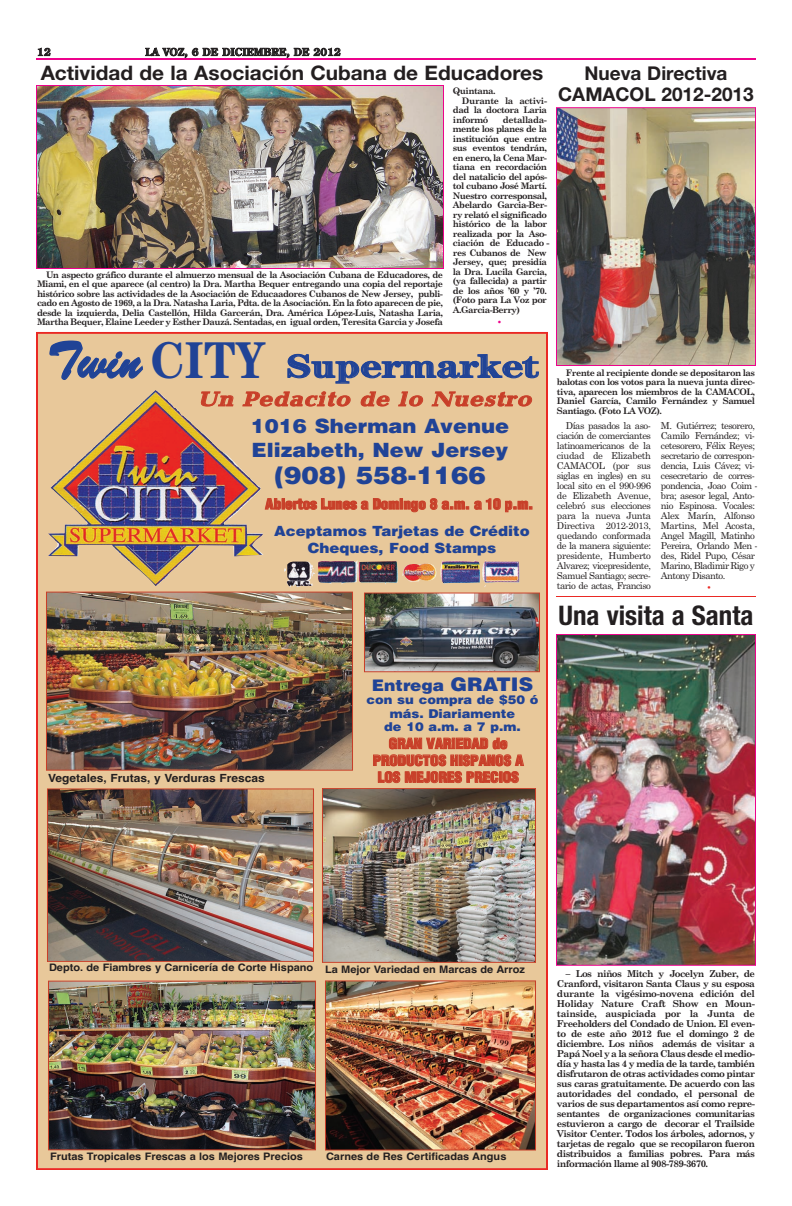
<style>
.page{position:relative;width:792px;height:1206px;background:#fff}
.page>*{position:absolute;margin:0;border:0;box-sizing:border-box;transform-origin:0 0}
.t1{font:32.8px "Century Std Handtooled Bold+FEJDZK";color:#204396;scale:1.22 1}
.t2{font:700 condensed 27px "Helvetica Neue";color:#231f20}
.t3{font:24.4px "Helvetica LT Std Blk+SCCFYK";color:#204396;scale:1.07 1}
.t4{font:italic 20.6px "Candida Std Bold+DXNLOR";color:#c83f29;scale:1.21 1}
.t5{font:700 20px "Helvetica Neue";color:#231f20;scale:1.04 1}
.t6{font:19.7px/23.6px "Helvetica LT Std Blk+SCCFYK";color:#204396;scale:1.07 1}
.t7{font:700 19px/21px "Helvetica Neue";color:#231f20;text-align:center}
.t8{font:15.9px "Helvetica LT Std Blk+SCCFYK";color:#204396;scale:1.07 1}
.t9{font:14.1px/16.9px "Helvetica LT Std Blk Cond+WVFWAV";color:#c83f29;text-align:center;scale:1.07 1}
.t10{font:14.1px/16.9px "Helvetica LT Std Blk+SCCFYK";color:#204396;text-align:center;scale:1.07 1}
.t11{font:12.2px/13.1px "Helvetica LT Std Blk+SCCFYK";color:#204396;text-align:center;scale:1.07 1}
.t12{font:12px "Century Schoolbook";color:#ea2924}
.t13{font:11.2px "Helvetica Bold+BMYQCL";color:#231f20;scale:1.07 1}
.t14{font:10.3px "Helvetica Bold+BMYQCL";color:#231f20;scale:1.07 1}
.t15{font:700 10px "Century Old Style Std";letter-spacing:.025em;color:#231f20}
.t16{font:700 9.5px/10px "Century Schoolbook";letter-spacing:-.055em;color:#231f20;text-align:justify}
.t17{font:9.5px/10px "Century Schoolbook";letter-spacing:-.055em;color:#231f20;text-align:justify}
.t18{font:700 9px/9.5px "Century Schoolbook";letter-spacing:-.055em;color:#231f20;text-align:justify}
.t19{font:700 9px "Century Schoolbook";letter-spacing:-.035em;color:#231f20}
.t20{font:700 9px "Century Schoolbook";color:#ed028c}
.s1{font-family:"Brush Script Std+FOZEPD";font-size:51.9px}
.s2{font-family:"Century Std Bold+KDNQLH";font-size:51.9px}
.s3{font-size:18.7px}
</style>
<div class="page">
<hr style="left:36px;top:58px;width:720px;height:2px;background:#ed028c">
<div style="left:38px;top:334px;width:508px;height:834px;background:#e8c89a"></div>
<img style="left:48px;top:390px;width:215px;height:196px">
<img style="left:48px;top:594px;width:303px;height:175px">
<div style="left:46px;top:592px;width:307px;height:179px;border:1px solid #c83f29"></div>
<img style="left:49px;top:790px;width:263px;height:170px">
<div style="left:47px;top:788px;width:267px;height:174px;border:1px solid #c83f29"></div>
<img style="left:50px;top:983px;width:264px;height:165px">
<div style="left:48px;top:981px;width:268px;height:169px;border:1px solid #c83f29"></div>
<img style="left:366px;top:595px;width:172px;height:75px">
<div style="left:364px;top:593px;width:176px;height:79px;border:1px solid #c83f29"></div>
<img style="left:324px;top:790px;width:210px;height:171px">
<div style="left:322px;top:788px;width:214px;height:175px;border:1px solid #c83f29"></div>
<img style="left:327px;top:982px;width:207px;height:167px">
<div style="left:325px;top:980px;width:211px;height:171px;border:1px solid #c83f29"></div>
<img style="left:284px;top:560px;width:236px;height:27px">
<img style="left:38px;top:87px;width:404px;height:180px">
<div style="left:36px;top:85px;width:408px;height:184px;border:1px solid #ed028c"></div>
<img style="left:558px;top:109px;width:196px;height:255px">
<div style="left:556px;top:107px;width:200px;height:259px;border:1px solid #ed028c"></div>
<hr style="left:556px;top:596px;width:200px;height:1px;background:#ea2924">
<img style="left:558px;top:636px;width:196px;height:328px">
<div style="left:556px;top:634px;width:200px;height:332px;border:1px solid #ed028c"></div>
<p class="t15" style="left:37px;top:46px;width:15px">12</p>
<p class="t15" style="left:145px;top:46px;width:197px">LA VOZ, 6 DE DICIEMBRE, DE 2012</p>
<p class="t5" style="left:41px;top:61px;width:485px">Actividad de la Asociación Cubana de Educadores</p>
<p class="t18" style="left:453px;top:86px;width:44px">Quin tana.</p>
<p class="t19" style="left:462px;top:95px;width:87px">Durante la activi-</p>
<p class="t18" style="left:453px;top:105px;width:95px">dad la doctora Laria</p>
<p class="t19" style="left:453px;top:114px;width:37px">informó</p>
<p class="t18" style="left:453px;top:115px;width:98px;text-align:left;text-indent:50px">detallada - men te los planes de la institución que entre sus eventos tendrán, en enero, la Cena Mar - tiana en recordación del natalicio del após&shy;tol cubano José Martí.<br>Nuestro corresponsal,<br>Abelardo Garcia-Ber - ry relató el significado histórico de la labor realizada por la Aso&shy;ciación de Educado - res Cubanos de New<br>Jersey, que; presidía la Dra. Lucila Garcia, (ya fallecida) a partir de los años ’60 y ’70. (Foto para La Voz por<br>A.Garcia-Berry)</p>
<p class="t20" style="left:497px;top:316px;width:7px">•</p>
<p class="t18" style="left:37px;top:270px;width:408px;text-indent:9px">Un aspecto gráfico durante el almuerzo mensual de la Asociación Cubana de Educadores, de Miami, en el que aparece (al centro) la Dra. Martha Bequer entregando una copia del reportaje histórico sobre las actividades de la Asociación de Educaadores Cubanos de New Jersey, publi&shy;cado en Agosto de 1969, a la Dra. Natasha Laria, Pdta. de la Asociación. En la foto aparecen de pie, desde la izquierda, Delia Castellón, Hilda Garcerán, Dra. América López-Luis, Natasha Laria, Martha Bequer, Elai ne Leeder y Esther Dauzá. Sentadas, en igual orden, Teresita Garcia y Josefa</p>
<p class="t7" style="left:558px;top:63px;width:197px">Nueva Directiva<br>CAMACOL 2012-2013</p>
<p class="t1" style="left:47px;top:355px;width:403px"><span class="s1">Twin</span> <span class="s2">CITY</span> Supermarket</p>
<p class="t6" style="left:251px;top:416px;width:243px">1016 Sherman Avenue<br>Elizabeth, New Jersey</p>
<p class="t3" style="left:274px;top:466px;width:199px">(908) 558-1166</p>
<p class="t4" style="left:198px;top:392px;width:281px">Un Pedacito de lo Nuestro</p>
<p class="t9" style="left:265px;top:497px;width:252px">Abiertos Lunes a Domingo 8 a.m. a 10 p.m.</p>
<p class="t10" style="left:274px;top:524px;width:240px">Aceptamos Tarjetas de Crédito<br>Cheques, Food Stamps</p>
<p class="t18" style="left:557px;top:368px;width:200px;text-indent:9px">Frente al recipiente donde se depositaron las balotas con los votos para la nueva junta direc&shy;tiva, aparecen los miembros de la CAMACOL, Daniel García, Camilo Fernández y Samuel Santiago. (Foto LA VOZ).</p>
<p class="t17" style="left:557px;top:421px;width:96px;text-indent:9px">Días pasados la aso&shy;ciación de comerciantes latinoamericanos de la ciudad de Elizabeth CAMACOL (por sus siglas en ingles) en su local sito en el 990-996 de Elizabeth Avenue, celebró sus elecciones para la nueva Junta Directiva 2012-2013, quedando conformada de la manera siguiente: presidente, Humberto Alvarez; vicepresidente, Samuel Santiago; secre&shy;tario de actas, Franciso</p>
<p class="t17" style="left:661px;top:421px;width:98px;text-align:left">M. Gutiérrez; tesorero,<br>Camilo Fernández; vi - ce tesorero, Félix Reyes; secretario de correspon - dencia, Luis Cávez; vi - ce secretario de corres - pondencia, Joao Coim - bra; asesor legal, Anto - nio Espinosa. Vocales:<br>Alex Marín, Alfonso<br>Martins, Mel Acosta,<br>Angel Magill, Matinho<br>Pereira, Orlando Men - des, Ridel Pupo, César<br>Marino, Bladimir Rigo y<br>Antony Disanto.</p>
<p class="t12" style="left:706px;top:581px;width:9px">•</p>
<p class="t2" style="left:559px;top:599px;width:196px">Una visita a Santa</p>
<p class="t8" style="left:372px;top:680px;width:152px">Entrega <span class="s3">GRATIS</span></p>
<p class="t11" style="left:367px;top:695px;width:162px">con su compra de $50 ó más. Diariamente<br>de 10 a.m. a 7 p.m.</p>
<p class="t9" style="left:373px;top:736px;width:143px">GRAN VARIEDAD de<br>PRODUCTOS HISPANOS A</p>
<p class="t13" style="left:48px;top:771px;width:204px">Vegetales, Frutas, y Verduras Frescas</p>
<p class="t9" style="left:378px;top:770px;width:133px">LOS MEJORES PRECIOS</p>
<p class="t14" style="left:49px;top:962px;width:249px">Depto. de Fiambres y Carnicería de Corte Hispano</p>
<p class="t14" style="left:325px;top:964px;width:188px">La Mejor Variedad en Marcas de Arroz</p>
<p class="t14" style="left:50px;top:1150px;width:238px">Frutas Tropicales Frescas a los Mejores Precios</p>
<p class="t14" style="left:326px;top:1150px;width:170px">Carnes de Res Certificadas Angus</p>
<p class="t16" style="left:557px;top:969px;width:200px;text-indent:9px">– Los niños Mitch y Jocelyn Zuber, de Cranford, visitaron Santa Claus y su esposa durante la vigésimo-novena edición del Holiday Nature Craft Show en Moun - tainside, auspiciada por la Junta de Freeholders del Condado de Union. El even&shy;to de este año 2012 fue el domingo 2 de diciembre. Los niños además de visitar a Papá Noel y a la señora Claus desde el medio&shy;día y hasta las 4 y media de la tarde, también disfrutaron de otras actividades como pintar sus caras gratuitamente. De acuerdo con las autoridades del condado, el personal de varios de sus departamentos así como repre&shy;sentantes de organizaciones comunitarias estuvieron a cargo de decorar el Trailside Visitor Center. Todos los árboles, adornos, y tarjetas de regalo que se recopilaron fueron distribuidos a familias pobres. Para más información llame al 908-789-3670.</p>
</div>
